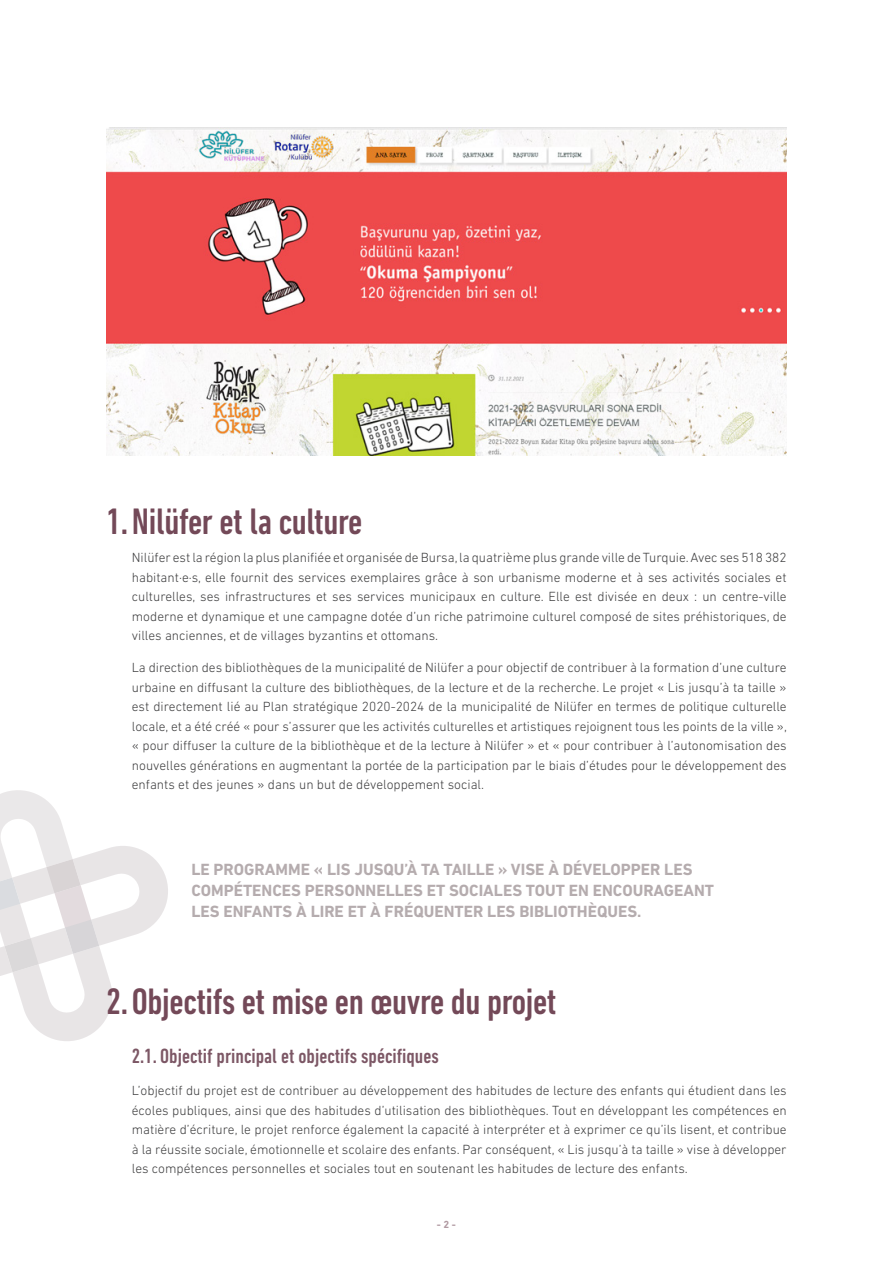
<style>
.page{position:relative;width:893px;height:1263px;background:#fff}
.page>*{position:absolute;margin:0;border:0;box-sizing:border-box;transform-origin:0 0}
.TITULAR_1{font:500 condensed 37.5px "DIN Next LT Pro";letter-spacing:-.01em;color:#734958}
.Titular_1_1{font:500 condensed 21px "DIN Next LT Pro";color:#7c5765}
.DESTACATS{font:700 16.5px/21px "DIN Next LT Pro";color:#b5acae}
.Text_Base{font:300 13.5px/19.5px "DIN Next LT Pro";color:#3e3e3f;text-align:justify}
.num_pg{font:700 10.5px "DIN Next LT Pro";color:#b19aa2}
</style>
<div class="page">
<img style="left:107px;top:128px;width:680px;height:327px">
<svg style="left:0;top:790px;width:168px;height:251px"></svg>
<p class="TITULAR_1" style="left:106px;top:500px;width:258px">1.Nilüfer et la culture</p>
<p class="Text_Base" style="left:132px;top:548px;width:656px">Nilüfer est la région la plus planifiée et organisée de Bursa, la quatrième plus grande ville de Turquie. Avec ses 518 382 habitant·e·s, elle fournit des services exemplaires grâce à son urbanisme moderne et à ses activités sociales et culturelles, ses infrastructures et ses services municipaux en culture. Elle est divisée en deux : un centre-ville moderne et dynamique et une campagne dotée d’un riche patrimoine culturel composé de sites préhistoriques, de villes anciennes, et de villages byzantins et ottomans.</p>
<p class="Text_Base" style="left:132px;top:658px;width:657px">La direction des bibliothèques de la municipalité de Nilüfer a pour objectif de contribuer à la formation d’une culture urbaine en diffusant la culture des bibliothèques, de la lecture et de la recherche. Le projet « Lis jusqu’à ta taille » est directement lié au Plan stratégique 2020-2024 de la municipalité de Nilüfer en termes de politique culturelle locale, et a été créé « pour s’assurer que les activités culturelles et artistiques rejoignent tous les points de la ville », « pour diffuser la culture de la bibliothèque et de la lecture à Nilüfer » et « pour contribuer à l’autonomisation des nouvelles générations en augmentant la portée de la participation par le biais d’études pour le développement des enfants et des jeunes » dans un but de développement social.</p>
<p class="DESTACATS" style="left:191px;top:859px;width:524px">LE PROGRAMME « LIS JUSQU’À TA TAILLE » VISE À DÉVELOPPER LES<br>COMPÉTENCES PERSONNELLES ET SOCIALES TOUT EN ENCOURAGEANT<br>LES ENFANTS À LIRE ET À FRÉQUENTER LES BIBLIOTHÈQUES.</p>
<p class="TITULAR_1" style="left:106px;top:980px;width:452px">2.Objectifs et mise en œuvre du projet</p>
<p class="Titular_1_1" style="left:132px;top:1044px;width:308px">2.1. Objectif principal et objectifs spécifiques</p>
<p class="Text_Base" style="left:132px;top:1081px;width:656px">L’objectif du projet est de contribuer au développement des habitudes de lecture des enfants qui étudient dans les écoles publiques, ainsi que des habitudes d’utilisation des bibliothèques. Tout en développant les compétences en matière d’écriture, le projet renforce également la capacité à interpréter et à exprimer ce qu’ils lisent, et contribue à la réussite sociale, émotionnelle et scolaire des enfants. Par conséquent, « Lis jusqu’à ta taille » vise à développer les compétences personnelles et sociales tout en soutenant les habitudes de lecture des enfants.</p>
<p class="num_pg" style="left:437px;top:1218px;width:21px">- 2 -</p>
</div>
